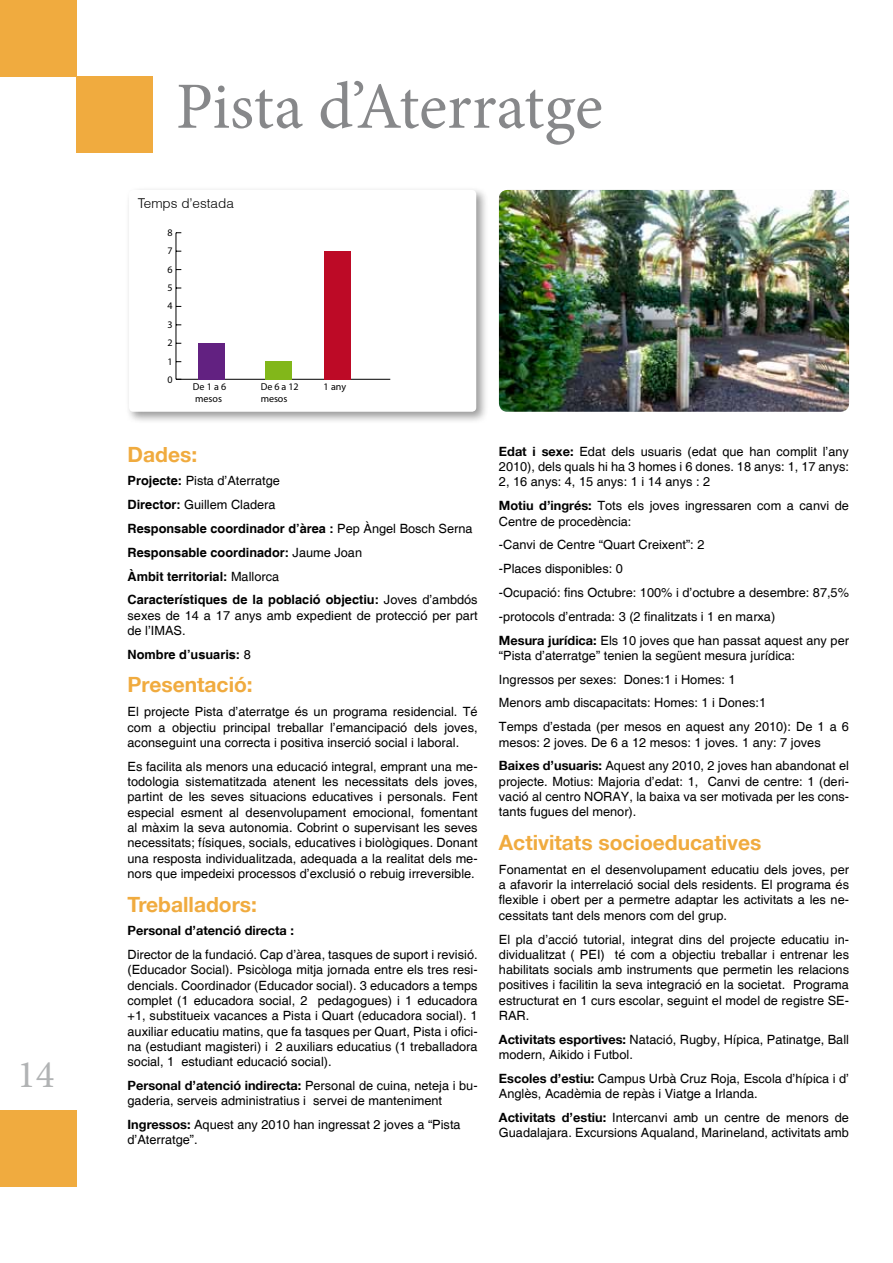
<style>
.page{position:relative;width:893px;height:1263px;background:#fff}
.page>*{position:absolute;margin:0;border:0;box-sizing:border-box;transform-origin:0 0}
.t1{font:66px "Minion Pro";letter-spacing:-.005em;color:#87888a}
.t2{font:39px "Minion Pro";color:#b1b3b4}
.t3{font:700 21px "Helvetica 75";color:#f0ab3f}
.t4{font:300 13.5px "Helvetica";color:#000}
.t5{font:12.75px/15.3px "Helvetica";color:#000}
.t6{font:700 12.75px/23.9px "Helvetica";color:#000}
.t7{font:700 12.75px "Helvetica 75";color:#000}
.t8{font:10.05px/12px "Myriad Pro";letter-spacing:.005em;color:#000}
.s1{font-weight:400}
.s2{font-family:"Helvetica";font-weight:400}
.s3{font-family:"Helvetica 75";font-weight:700}
</style>
<div class="page">
<div style="left:0;top:0;width:77px;height:77px;background:#f0ab3f"></div>
<div style="left:0;top:1110px;width:77px;height:76px;background:#f0ab3f"></div>
<div style="left:77px;top:77px;width:76px;height:76px;background:#f0ab3f"></div>
<div style="left:125px;top:186px;width:363px;height:238px;background:#000;opacity:.4"></div>
<div style="left:129px;top:190px;width:347px;height:222px;background:#fff;border-radius:4px"></div>
<hr style="left:176px;top:379px;width:214px;height:1px;background:#000">
<hr style="left:176px;top:233px;width:1px;height:146px;background:#000">
<div style="left:198px;top:343px;width:27px;height:36px;background:#622181"></div>
<div style="left:324px;top:251px;width:26px;height:128px;background:#bd0a26"></div>
<div style="left:265px;top:361px;width:27px;height:18px;background:#82b71a"></div>
<img style="left:499px;top:190px;width:350px;height:222px">
<h2 class="t2" style="left:17px;top:1049px;width:39px">14</h2>
<h1 class="t1" style="left:176px;top:62px;width:429px">Pista d’Aterratge</h1>
<p class="t4" style="left:138px;top:195px;width:98px">Temps d’estada</p>
<p class="t8" style="left:167px;top:226px;width:7px">8</p>
<p class="t8" style="left:167px;top:263px;width:7px">6</p>
<p class="t8" style="left:167px;top:245px;width:7px">7</p>
<p class="t8" style="left:167px;top:281px;width:7px">5</p>
<p class="t8" style="left:167px;top:300px;width:7px">4</p>
<p class="t8" style="left:167px;top:318px;width:7px">3</p>
<p class="t8" style="left:167px;top:337px;width:7px">2</p>
<p class="t8" style="left:167px;top:355px;width:7px">1</p>
<p class="t8" style="left:167px;top:373px;width:7px">0</p>
<p class="t8" style="left:193px;top:380px;width:35px">De 1 a 6 mesos</p>
<p class="t8" style="left:261px;top:380px;width:40px">De 6 a 12</p>
<p class="t8" style="left:324px;top:380px;width:24px">1 any</p>
<p class="t8" style="left:261px;top:392px;width:28px">mesos</p>
<h3 class="t3" style="left:128px;top:441px;width:71px">Dades:</h3>
<p class="t6" style="left:128px;top:469px;width:352px">Projecte: <span class="s1">Pista d’Aterratge<br></span>Director: <span class="s1">Guillem Cladera<br></span>Responsable coordinador d’àrea : <span class="s1">Pep Àngel Bosch Serna </span>Responsable coordinador: <span class="s1">Jaume Joan<br></span>Àmbit territorial: <span class="s1">Mallorca<br></span>Característiques de la població objectiu: <span class="s1">Joves d’ambdós</span></p>
<p class="t5" style="left:128px;top:608px;width:352px">sexes de 14 a 17 anys amb expedient de protecció per part de l’IMAS.</p>
<p class="t6" style="left:128px;top:643px;width:125px">Nombre d’usuaris: <span class="s1">8</span></p>
<h3 class="t3" style="left:128px;top:672px;width:127px">Presentació:</h3>
<p class="t5" style="left:128px;top:705px;width:352px;text-align:justify">El projecte Pista d’aterratge és un programa residencial. Té com a objectiu principal treballar l’emancipació dels joves, aconseguint una correcta i positiva inserció social i laboral.</p>
<p class="t5" style="left:128px;top:759px;width:352px;text-align:justify">Es facilita als menors una educació integral, emprant una me&shy;todologia sistematitzada atenent les necessitats dels joves, partint de les seves situacions educatives i personals. Fent especial esment al desenvolupament emocional, fomentant al màxim la seva autonomia. Cobrint o supervisant les seves necessitats; físiques, socials, educatives i biològiques. Donant una resposta individualitzada, adequada a la realitat dels me&shy;nors que impedeixi processos d’exclusió o rebuig irreversible.</p>
<h3 class="t3" style="left:128px;top:891px;width:131px">Treballadors:</h3>
<p class="t7" style="left:128px;top:923px;width:168px">Personal d’atenció directa :</p>
<p class="t5" style="left:128px;top:947px;width:352px;text-align:justify">Director de la fundació. Cap d’àrea, tasques de suport i revisió. (Educador Social). Psicòloga mitja jornada entre els tres resi&shy;dencials. Coordinador (Educador social). 3 educadors a temps complet (1 educadora social, 2 pedagogues) i 1 educadora +1, substitueix vacances a Pista i Quart (educadora social). 1 auxiliar educatiu matins, que fa tasques per Quart, Pista i ofici&shy;na (estudiant magisteri) i 2 auxiliars educatius (1 treballadora social, 1 estudiant educació social).</p>
<p class="t7" style="left:128px;top:1077px;width:352px">Personal d’atenció indirecta: <span class="s2">Personal de cuina, neteja i bu-</span></p>
<p class="t5" style="left:128px;top:1089px;width:335px;line-height:23.9px">gaderia, serveis administratius i servei de manteniment<br><span class="s3">Ingressos:</span> Aquest any 2010 han ingressat 2 joves a “Pista</p>
<p class="t5" style="left:128px;top:1133px;width:72px">d’Aterratge”.</p>
<p class="t5" style="left:499px;top:444px;width:352px;text-align:justify"><span class="s3">Edat i sexe:</span> Edat dels usuaris (edat que han complit l’any 2010), dels quals hi ha 3 homes i 6 dones. 18 anys: 1, 17 anys:<br>2, 16 anys: 4, 15 anys: 1 i 14 anys : 2</p>
<p class="t5" style="left:499px;top:498px;width:352px"><span class="s3">Motiu d’ingrés:</span> Tots els joves ingressaren com a canvi de<br>Centre de procedència:</p>
<p class="t5" style="left:499px;top:533px;width:352px;line-height:23.9px">-Canvi de Centre “Quart Creixent”: 2<br>-Places disponibles: 0<br>-Ocupació: fins Octubre: 100% i d’octubre a desembre: 87,5% -protocols d’entrada: 3 (2 finalitzats i 1 en marxa)<br><span class="s3">Mesura jurídica:</span> Els 10 joves que han passat aquest any per</p>
<p class="t5" style="left:499px;top:644px;width:352px;line-height:23.9px">“Pista d’aterratge” tenien la següent mesura jurídica:<br>Ingressos per sexes: Dones:1 i Homes: 1<br>Menors amb discapacitats: Homes: 1 i Dones:1<br>Temps d’estada (per mesos en aquest any 2010): De 1 a 6</p>
<p class="t5" style="left:499px;top:731px;width:352px;line-height:23.9px">mesos: 2 joves. De 6 a 12 mesos: 1 joves. 1 any: 7 joves<br><span class="s3">Baixes d’usuaris:</span> Aquest any 2010, 2 joves han abandonat el</p>
<p class="t5" style="left:499px;top:774px;width:352px;text-align:justify">projecte. Motius: Majoria d’edat: 1, Canvi de centre: 1 (deri&shy;vació al centro NORAY, la baixa va ser motivada per les cons&shy;tants fugues del menor).</p>
<h3 class="t3" style="left:499px;top:829px;width:264px">Activitats socioeducatives</h3>
<p class="t5" style="left:499px;top:862px;width:352px;text-align:justify">Fonamentat en el desenvolupament educatiu dels joves, per a afavorir la interrelació social dels residents. El programa és flexible i obert per a permetre adaptar les activitats a les ne&shy;cessitats tant dels menors com del grup.</p>
<p class="t5" style="left:499px;top:932px;width:352px;text-align:justify">El pla d’acció tutorial, integrat dins del projecte educatiu in&shy;dividualitzat ( PEI) té com a objectiu treballar i entrenar les habilitats socials amb instruments que permetin les relacions positives i facilitin la seva integració en la societat. Programa estructurat en 1 curs escolar, seguint el model de registre SE-RAR.</p>
<p class="t5" style="left:499px;top:1032px;width:352px"><span class="s3">Activitats esportives:</span> Natació, Rugby, Hípica, Patinatge, Ball modern, Aikido i Futbol.</p>
<p class="t5" style="left:499px;top:1071px;width:352px"><span class="s3">Escoles d’estiu:</span> Campus Urbà Cruz Roja, Escola d’hípica i d’<br>Anglès, Acadèmia de repàs i Viatge a Irlanda.</p>
<p class="t5" style="left:499px;top:1110px;width:352px"><span class="s3">Activitats d’estiu:</span> Intercanvi amb un centre de menors de<br>Guadalajara. Excursions Aqualand, Marineland, activitats amb</p>
</div>
